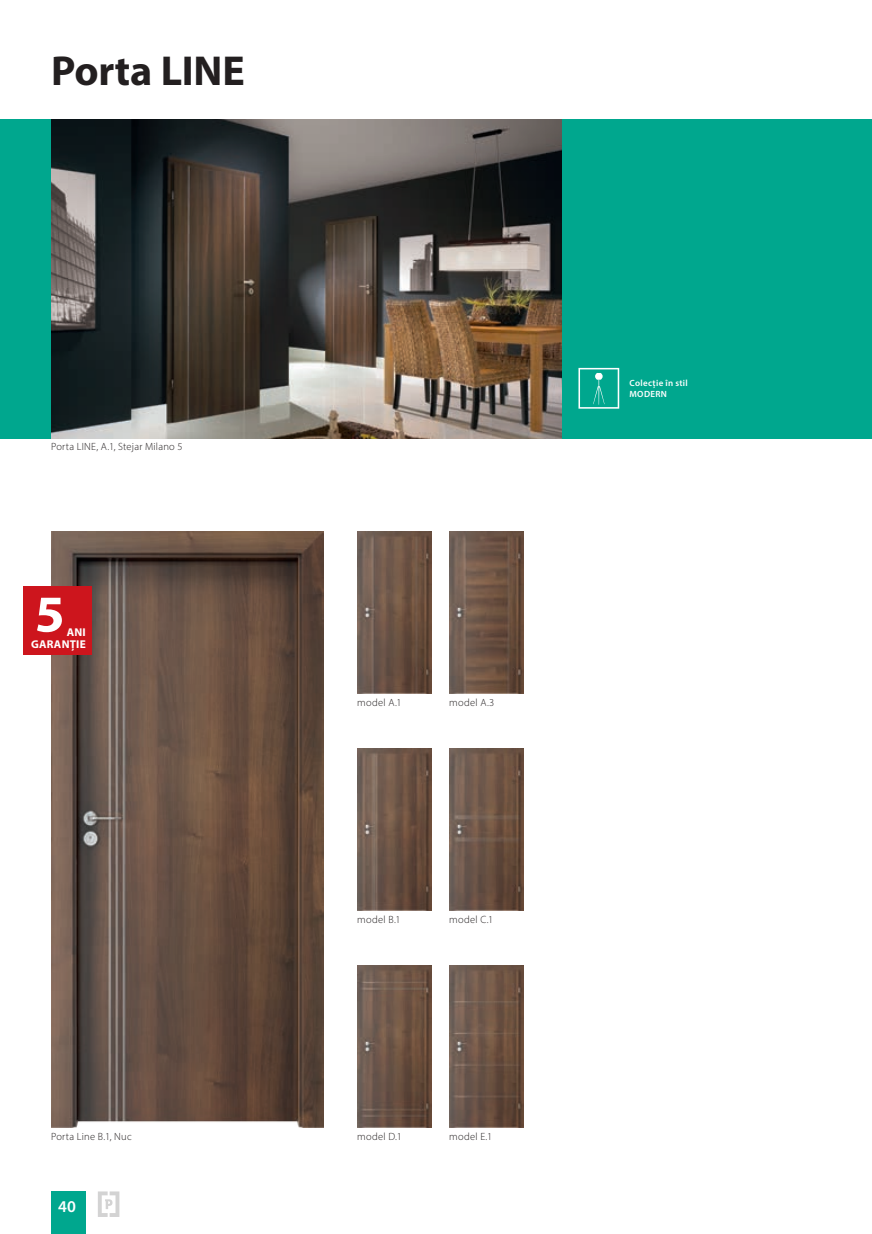
<style>
.page{position:relative;width:872px;height:1234px;background:#fff}
.page>*{position:absolute;margin:0;border:0;box-sizing:border-box;transform-origin:0 0}
.t1{font:700 52.2px "Myriad Pro";color:#fff;scale:1.04 1}
.Nazwa_KOLEKCJI{font:700 42px "Myriad Pro";letter-spacing:-.005em;color:#231f20}
.t2{font:600 16.5px "Myriad Pro";color:#fff}
.t3{font:700 11.25px "Myriad Pro";letter-spacing:.02em;color:#fff}
.podpis_model{font:300 10.5px "Myriad Pro";letter-spacing:.03em;color:#231f20}
.podpis_model-2{font:600 9px "Myriad Pro";letter-spacing:.035em;color:#fff}
</style>
<div class="page">
<div style="left:51px;top:1191px;width:34px;height:42px;background:#00a78e"></div>
<div style="left:0;top:119px;width:872px;height:319px;background:#00a78e"></div>
<img style="left:51px;top:119px;width:510px;height:319px">
<img style="left:51px;top:531px;width:272px;height:596px">
<img style="left:357px;top:531px;width:75px;height:162px">
<img style="left:449px;top:531px;width:75px;height:162px">
<img style="left:357px;top:748px;width:75px;height:162px">
<img style="left:449px;top:748px;width:75px;height:162px">
<img style="left:357px;top:965px;width:75px;height:162px">
<img style="left:449px;top:965px;width:75px;height:162px">
<svg style="left:98px;top:1191px;width:21px;height:25px"></svg>
<svg style="left:578px;top:368px;width:41px;height:40px"></svg>
<div style="left:23px;top:586px;width:68px;height:68px;background:#cd151d"></div>
<p class="Nazwa_KOLEKCJI" style="left:51px;top:44px;width:195px">Porta LINE</p>
<p class="podpis_model" style="left:51px;top:440px;width:133px">Porta LINE, A.1, Stejar Milano 5</p>
<h1 class="t1" style="left:35px;top:580px;width:30px">5</h1>
<p class="t3" style="left:31px;top:637px;width:56px">GARANȚIE</p>
<p class="t3" style="left:67px;top:624px;width:21px">ANI</p>
<p class="podpis_model" style="left:51px;top:1129px;width:82px">Porta Line B.1, Nuc</p>
<h3 class="t2" style="left:58px;top:1195px;width:19px">40</h3>
<p class="podpis_model" style="left:357px;top:695px;width:46px">model A.1</p>
<p class="podpis_model" style="left:449px;top:695px;width:47px">model A.3</p>
<p class="podpis_model" style="left:357px;top:912px;width:45px">model B.1</p>
<p class="podpis_model" style="left:449px;top:912px;width:46px">model C.1</p>
<p class="podpis_model" style="left:357px;top:1129px;width:46px">model D.1</p>
<p class="podpis_model" style="left:449px;top:1129px;width:44px">model E.1</p>
<p class="podpis_model-2" style="left:629px;top:377px;width:60px">Colecție în stil</p>
<p class="podpis_model-2" style="left:629px;top:388px;width:39px">MODERN</p>
</div>
